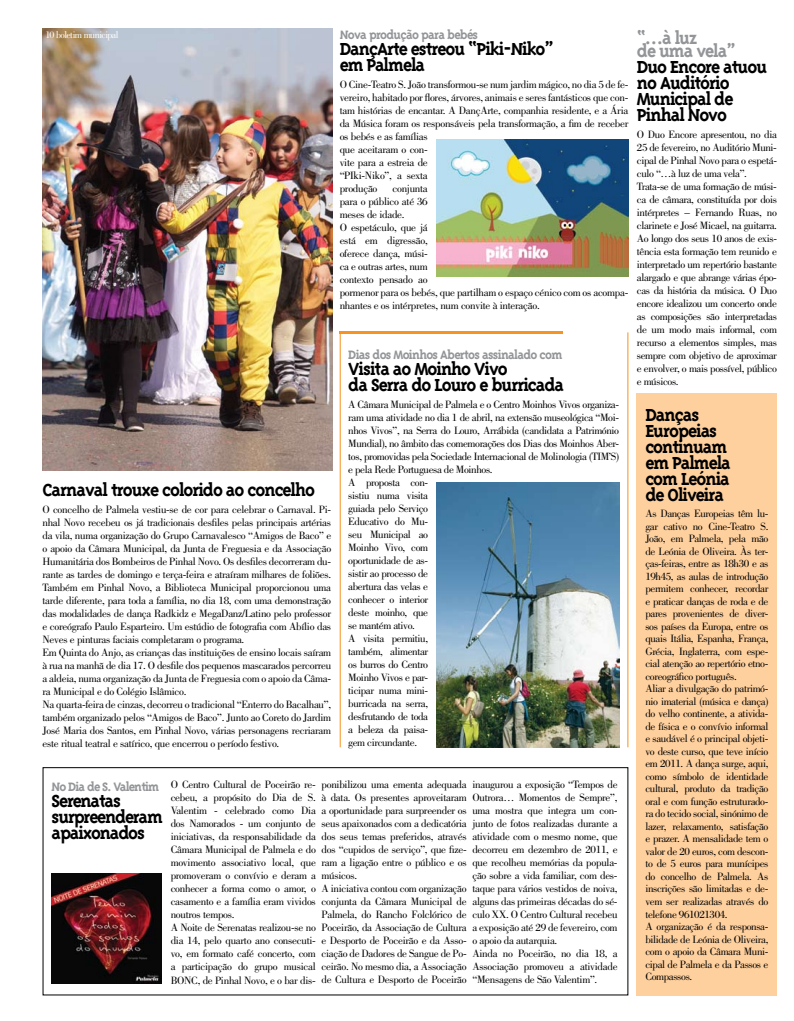
<style>
.page{position:relative;width:794px;height:1021px;background:#fff}
.page>*{position:absolute;margin:0;border:0;box-sizing:border-box;transform-origin:0 0}
.t1{font:700 20px/16px "Triplex Serif";letter-spacing:-.05em;color:#000}
.t2{font:700 20px "Triplex Serif";letter-spacing:-.05em;color:#939598}
.t3{font:700 14px "Triplex Serif";letter-spacing:-.05em;color:#939598}
.t4{font:11px/13px "Bodoni Std";letter-spacing:-.025em;color:#000}
.t5{font:10px "Bodoni Std";letter-spacing:-.06em;color:#fff}
</style>
<div class="page">
<div style="left:637px;top:393px;width:140px;height:602px;background:#fed09e"></div>
<img style="left:43px;top:28px;width:289px;height:443px">
<img style="left:51px;top:873px;width:110px;height:110px">
<div style="left:43px;top:767px;width:585px;height:228px;border:1px solid #000"></div>
<img style="left:436px;top:139px;width:192px;height:137px">
<hr style="left:340px;top:332px;width:1px;height:415px;background:#f7931e">
<hr style="left:627px;top:332px;width:1px;height:415px;background:#f7931e">
<hr style="left:340px;top:331px;width:223px;height:3px;background:#f7931e">
<img style="left:437px;top:483px;width:182px;height:264px">
<p class="t5" style="left:45px;top:29px;width:75px">10 boletim municipal</p>
<p class="t3" style="left:340px;top:27px;width:140px">Nova produção para bebés</p>
<h1 class="t1" style="left:340px;top:41px;width:215px">DançArte estreou “Piki-Niko” em Palmela</h1>
<p class="t4" style="left:340px;top:78px;width:290px">O Cine-Teatro S. João transformou-se num jardim mágico, no dia 5 de fe&shy;vereiro, habitado por flores, árvores, animais e seres fantásticos que con&shy;tam histórias de encantar. A DançArte, companhia residente, e a Ária da Música foram os responsáveis pela transformação, a fim de receber os bebés e as famílias<br>que aceitaram o con-<br>vite para a estreia de<br>“PIki-Niko”, a sexta<br>produção</p>
<p class="t4" style="left:340px;top:182px;width:290px;text-indent:53px">conjunta<br>para o público até 36<br>meses de idade.<br>O espetáculo, que já<br>está em digressão,<br>oferece dança, músi-<br>ca e outras artes, num<br>contexto pensado ao<br>pormenor para os bebés, que partilham o espaço cénico com os acompa&shy;nhantes e os intérpretes, num convite à interação.</p>
<h1 class="t1" style="left:43px;top:481px;width:274px">Carnaval trouxe colorido ao concelho</h1>
<p class="t4" style="left:43px;top:503px;width:290px">O concelho de Palmela vestiu-se de cor para celebrar o Carnaval. Pi&shy;nhal Novo recebeu os já tradicionais desfiles pelas principais artérias da vila, numa organização do Grupo Carnavalesco “Amigos de Baco” e o apoio da Câmara Municipal, da Junta de Freguesia e da Associação Humanitária dos Bombeiros de Pinhal Novo. Os desfiles decorreram du&shy;rante as tardes de domingo e terça-feira e atraíram milhares de foliões.<br>Também em Pinhal Novo, a Biblioteca Municipal proporcionou uma tarde diferente, para toda a família, no dia 18, com uma demonstração das modalidades de dança Radkidz e MegaDanz/Latino pelo professor e coreógrafo Paulo Esparteiro. Um estúdio de fotografia com Abílio das Neves e pinturas faciais completaram o programa.<br>Em Quinta do Anjo, as crianças das instituições de ensino locais saíram à rua na manhã de dia 17. O desfile dos pequenos mascarados percorreu a aldeia, numa organização da Junta de Freguesia com o apoio da Câma&shy;ra Municipal e do Colégio Islâmico.<br>Na quarta-feira de cinzas, decorreu o tradicional “Enterro do Bacalhau”, também organizado pelos “Amigos de Baco”. Junto ao Coreto do Jardim José Maria dos Santos, em Pinhal Novo, várias personagens recriaram este ritual teatral e satírico, que encerrou o período festivo.</p>
<p class="t3" style="left:348px;top:347px;width:216px">Dias dos Moinhos Abertos assinalado com</p>
<h1 class="t1" style="left:348px;top:361px;width:217px">Visita ao Moinho Vivo<br>da Serra do Louro e burricada</h1>
<p class="t4" style="left:348px;top:398px;width:272px">A Câmara Municipal de Palmela e o Centro Moinhos Vivos organiza&shy;ram uma atividade no dia 1 de abril, na extensão museológica “Moi&shy;nhos Vivos”, na Serra do Louro, Arrábida (candidata a Património<br>Mundial), no âmbito das comemorações dos Dias dos Moinhos Aber&shy;tos, promovidas pela Sociedade Internacional de Molinologia (TIM’S) e pela Rede Portuguesa de Moinhos.<br>A proposta con-<br>sistiu numa visita<br>guiada pelo Serviço<br>Educativo do Mu-<br>seu Municipal ao<br>Moinho Vivo, com<br>oportunidade de as-<br>sistir ao processo de<br>abertura das velas e<br>conhecer o interior<br>deste moinho, que<br>se mantém ativo.<br>A visita permitiu,<br>também, alimentar<br>os burros do Centro<br>Moinho Vivos e par-<br>ticipar numa mini-<br>burricada na serra,<br>desfrutando de toda<br>a beleza da paisa-<br>gem circundante.</p>
<p class="t3" style="left:52px;top:779px;width:109px">No Dia de S. Valentim</p>
<h1 class="t1" style="left:52px;top:792px;width:113px">Serenatas surpreenderam apaixonados</h1>
<p class="t4" style="left:321px;top:778px;width:147px">ponibilizou uma ementa adequada à data. Os presentes aproveitaram a oportunidade para surpreender os seus apaixonados com a dedicatória dos seus temas preferidos, através dos “cupidos de serviço”, que fize&shy;ram a ligação entre o público e os músicos.<br>A iniciativa contou com organização conjunta da Câmara Municipal de<br>Palmela, do Rancho Folclórico de<br>Poceirão, da Associação de Cultura e Desporto de Poceirão e da Asso&shy;ciação de Dadores de Sangue de Po&shy;ceirão. No mesmo dia, a Associação de Cultura e Desporto de Poceirão</p>
<p class="t4" style="left:472px;top:778px;width:147px">inaugurou a exposição “Tempos de<br>Outrora… Momentos de Sempre”, uma mostra que integra um con&shy;junto de fotos realizadas durante a atividade com o mesmo nome, que decorreu em dezembro de 2011, e que recolheu memórias da popula&shy;ção sobre a vida familiar, com des&shy;taque para vários vestidos de noiva, alguns das primeiras décadas do sé&shy;culo XX. O Centro Cultural recebeu a exposição até 29 de fevereiro, com o apoio da autarquia.<br>Ainda no Poceirão, no dia 18, a<br>Associação promoveu a atividade “Mensagens de São Valentim”.</p>
<p class="t4" style="left:171px;top:778px;width:147px">O Centro Cultural de Poceirão re&shy;cebeu, a propósito do Dia de S.<br>Valentim - celebrado como Dia dos Namorados - um conjunto de iniciativas, da responsabilidade da<br>Câmara Municipal de Palmela e do movimento associativo local, que promoveram o convívio e deram a conhecer a forma como o amor, o casamento e a família eram vividos noutros tempos.<br>A Noite de Serenatas realizou-se no dia 14, pelo quarto ano consecuti&shy;vo, em formato café concerto, com a participação do grupo musical<br>BONC, de Pinhal Novo, e o bar dis-</p>
<h1 class="t2" style="left:637px;top:26px;width:62px">“…à luz</h1>
<h1 class="t2" style="left:637px;top:39px;width:100px">de uma vela”</h1>
<h1 class="t1" style="left:637px;top:58px;width:132px">Duo Encore atuou no Auditório<br>Municipal de<br>Pinhal Novo</h1>
<p class="t4" style="left:637px;top:128px;width:142px">O Duo Encore apresentou, no dia<br>25 de fevereiro, no Auditório Muni&shy;cipal de Pinhal Novo para o espetá&shy;culo “…à luz de uma vela”.<br>Trata-se de uma formação de músi&shy;ca de câmara, constituída por dois intérpretes – Fernando Ruas, no clarinete e José Micael, na guitarra.<br>Ao longo dos seus 10 anos de exis&shy;tência esta formação tem reunido e interpretado um repertório bastante alargado e que abrange várias épo&shy;cas da história da música. O Duo encore idealizou um concerto onde as composições são interpretadas de um modo mais informal, com recurso a elementos simples, mas sempre com objetivo de aproximar e envolver, o mais possível, público e músicos.</p>
<h1 class="t1" style="left:645px;top:406px;width:87px">Danças<br>Europeias continuam em Palmela com Leónia de Oliveira</h1>
<p class="t4" style="left:645px;top:507px;width:125px;line-height:12.5px">As Danças Europeias têm lu&shy;gar cativo no Cine-Teatro S.<br>João, em Palmela, pela mão de Leónia de Oliveira. Às ter&shy;ças-feiras, entre as 18h30 e as<br>19h45, as aulas de introdução permitem conhecer, recordar e praticar danças de roda e de pares provenientes de diver&shy;sos países da Europa, entre os quais Itália, Espanha, França,<br>Grécia, Inglaterra, com espe&shy;cial atenção ao repertório etno&shy;coreográfico português.<br>Aliar a divulgação do patrimó&shy;nio imaterial (música e dança) do velho continente, a ativida&shy;de física e o convívio informal e saudável é o principal objeti&shy;vo deste curso, que teve início em 2011. A dança surge, aqui, como símbolo de identidade cultural, produto da tradição oral e com função estruturado&shy;ra do tecido social, sinónimo de lazer, relaxamento, satisfação e prazer. A mensalidade tem o valor de 20 euros, com descon&shy;to de 5 euros para munícipes do concelho de Palmela. As inscrições são limitadas e de&shy;vem ser realizadas através do telefone 961021304.<br>A organização é da responsa&shy;bilidade de Leónia de Oliveira, com o apoio da Câmara Muni&shy;cipal de Palmela e da Passos e<br>Compassos.</p>
</div>
